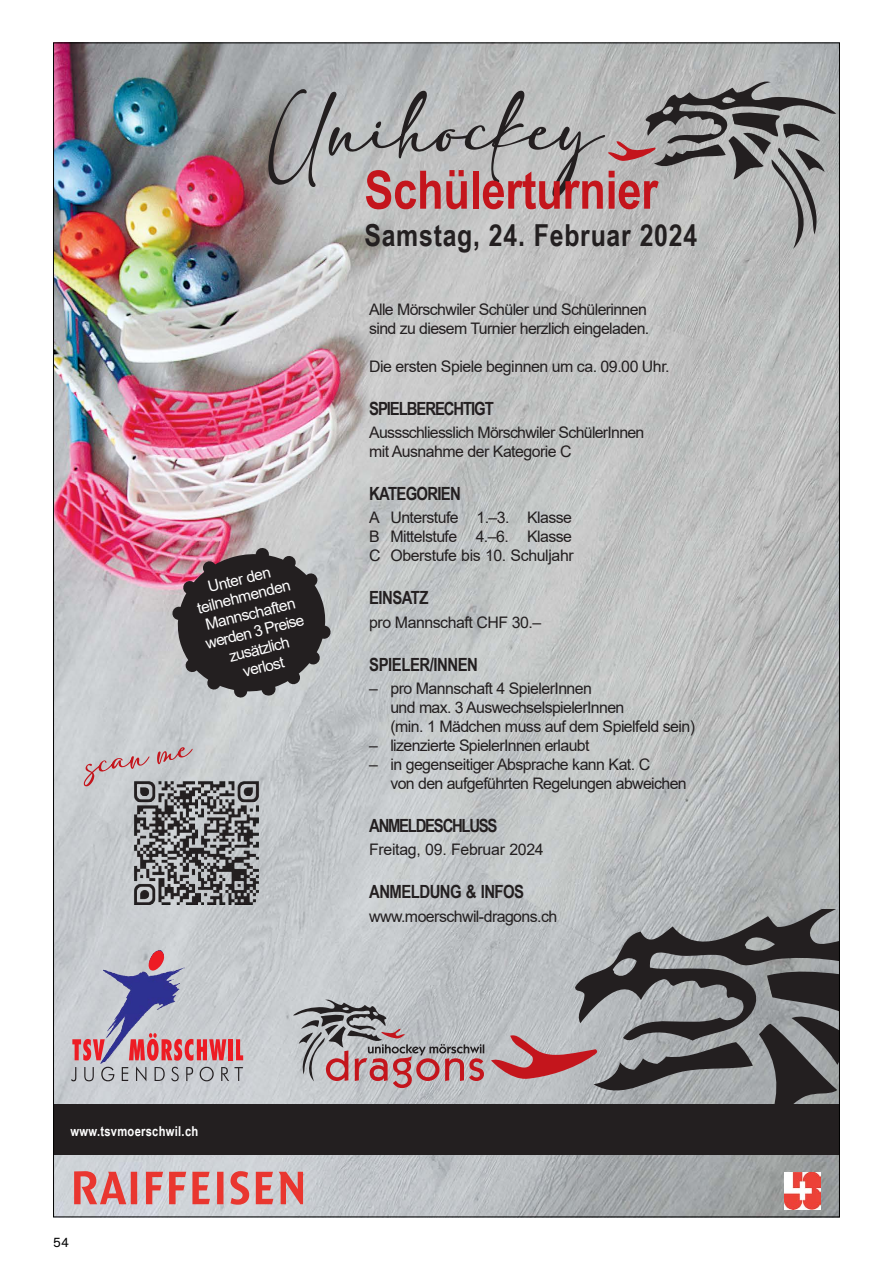
<style>
.page{position:relative;width:893px;height:1263px;background:#fff}
.page>*{position:absolute;margin:0;border:0;box-sizing:border-box;transform-origin:0 0}
.t1{font:700 52.95px "Arial Narrow";letter-spacing:-.005em;color:#c4151c}
.t2{font:700 30.3px "Arial Narrow";letter-spacing:.025em;color:#231f20}
.t3{font:700 18.15px "Arial Narrow";letter-spacing:-.04em;color:#231f20}
.t4{font:700 18.15px "Arial Narrow";letter-spacing:-.06em;color:#231f20}
.t5{font:700 18.15px "Arial Narrow";letter-spacing:-.07em;color:#231f20}
.t6{font:15.9px/18.9px "Arial";letter-spacing:-.035em;color:#231f20}
.t7{font:15.6px/18.1px "Arial";color:#fff;text-align:center}
.t8{font:700 13.65px "Arial Narrow";letter-spacing:.02em;color:#fff}
.t9{font:13.5px "Theinhardt";color:#000}
</style>
<div class="page">
<img style="left:55px;top:45px;width:783px;height:1170px">
<svg style="left:74px;top:1171px;width:229px;height:34px"></svg>
<div style="left:53px;top:1104px;width:787px;height:50px;background:#231f20"></div>
<img style="left:785px;top:1172px;width:36px;height:37px">
<svg style="left:71px;top:1067px;width:5px;height:14px"></svg>
<svg style="left:84px;top:1067px;width:10px;height:14px"></svg>
<svg style="left:101px;top:1067px;width:13px;height:14px"></svg>
<img style="left:101px;top:951px;width:84px;height:112px">
<svg style="left:72px;top:1039px;width:33px;height:22px"></svg>
<svg style="left:122px;top:1033px;width:121px;height:48px"></svg>
<svg style="left:148px;top:950px;width:30px;height:23px"></svg>
<svg style="left:293px;top:998px;width:191px;height:90px"></svg>
<svg style="left:165px;top:542px;width:173px;height:161px"></svg>
<svg style="left:491px;top:909px;width:347px;height:195px"></svg>
<svg style="left:84px;top:747px;width:109px;height:39px"></svg>
<img style="left:129px;top:775px;width:135px;height:135px">
<svg style="left:268px;top:78px;width:568px;height:171px"></svg>
<p class="t7" style="left:190px;top:582px;width:102px;rotate:-14deg">Unter den teilnehmenden<br>Mannschaften werden 3 Preise zusätzlich verlost</p>
<h1 class="t1" style="left:364px;top:150px;width:295px">Schülerturnier</h1>
<h2 class="t2" style="left:364px;top:212px;width:334px">Samstag, 24. Februar 2024</h2>
<p class="t6" style="left:369px;top:300px;width:282px">Alle Mörschwiler Schüler und Schülerinnen sind zu diesem Turnier herzlich eingeladen.</p>
<p class="t6" style="left:369px;top:356px;width:302px">Die ersten Spiele beginnen um ca. 09.00 Uhr.</p>
<p class="t4" style="left:369px;top:395px;width:126px">SPIELBERECHTIGT</p>
<p class="t6" style="left:369px;top:423px;width:277px">Aussschliesslich Mörschwiler SchülerInnen mit Ausnahme der Kategorie C</p>
<p class="t3" style="left:369px;top:480px;width:93px">KATEGORIEN</p>
<p class="t6" style="left:369px;top:508px;width:206px;text-align:justify">A Unterstufe 1.–3. Klasse B Mittelstufe 4.–6. Klasse C Oberstufe bis 10. Schuljahr</p>
<p class="t3" style="left:369px;top:584px;width:61px">EINSATZ</p>
<p class="t6" style="left:369px;top:612px;width:174px">pro Mannschaft CHF 30.–</p>
<p class="t3" style="left:369px;top:651px;width:110px">SPIELER/INNEN</p>
<p class="t6" style="left:390px;top:679px;width:306px;text-indent:-21px">– pro Mannschaft 4 SpielerInnen<br>und max. 3 AuswechselspielerInnen<br>(min. 1 Mädchen muss auf dem Spielfeld sein)</p>
<p class="t6" style="left:369px;top:736px;width:222px">– lizenzierte SpielerInnen erlaubt</p>
<p class="t6" style="left:390px;top:755px;width:298px;text-indent:-21px">– in gegenseitiger Absprache kann Kat. C<br>von den aufgeführten Regelungen abweichen</p>
<p class="t5" style="left:369px;top:812px;width:130px">ANMELDESCHLUSS</p>
<p class="t6" style="left:369px;top:840px;width:176px">Freitag, 09. Februar 2024</p>
<p class="t3" style="left:369px;top:878px;width:156px">ANMELDUNG &amp; INFOS</p>
<p class="t6" style="left:369px;top:907px;width:190px">www.moerschwil-dragons.ch</p>
<p class="t8" style="left:70px;top:1120px;width:129px">www.tsvmoerschwil.ch</p>
<p class="t9" style="left:53px;top:1234px;width:17px">54</p>
</div>
